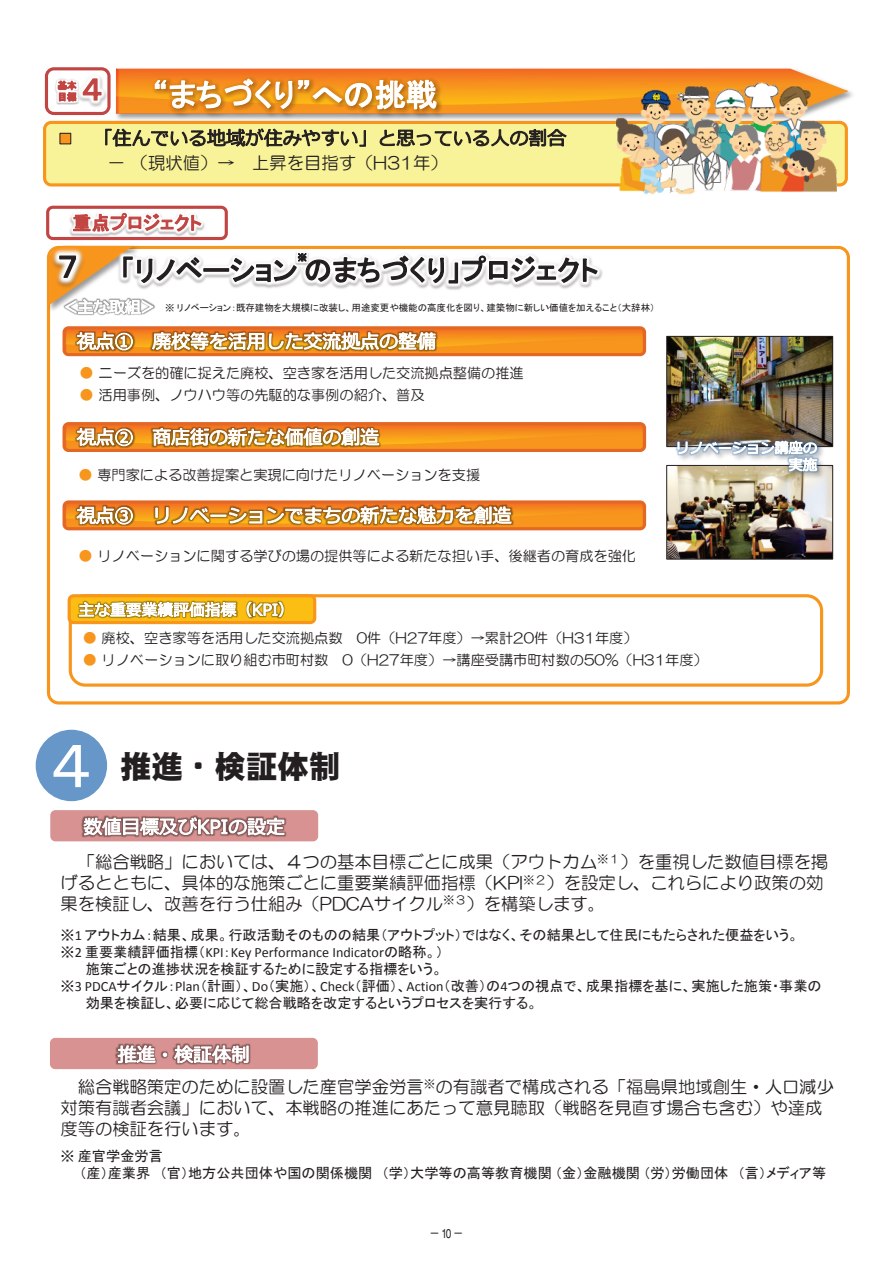
<style>
.page{position:relative;width:893px;height:1263px;background:#fff}
.page>*{position:absolute;margin:0;border:0;box-sizing:border-box;transform-origin:0 0}
.t1{font:63px "MS P Gothic";color:#fff}
.t2{font:31.5px "DH Gothic EB WINP RKSJ H";color:#231f20}
.t3{font:17.25px/20.9px "HG Maru Gothic MPRO";color:#231f20}
.t4{font:14.1px "MS P Gothic";color:#231f20}
.t5{font:14.1px "HG Maru Gothic MPRO";color:#231f20}
.t6{font:14.1px "Calibri";color:#231f20}
.t7{font:500 12.75px "Gothic BBB";color:#231f20;scale:.8 1}
.t8{font:11.55px "HG Maru Gothic MPRO";color:#231f20}
.t9{font:9.45px "MS P Gothic";color:#231f20}
.s1{font-family:"MS Gothic"}
.s2{color:#f7951d}
.s3{font-family:"Calibri"}
.s4{font-family:"MS P Gothic"}
</style>
<div class="page">
<div style="left:43px;top:121px;width:805px;height:65px;background:#f8f398;border:3px solid #f7951d;border-radius:7px"></div>
<div style="left:60px;top:133px;width:11px;height:11px;background:#f7951d"></div>
<div style="left:60px;top:133px;width:11px;height:11px;border:1px solid #231f20"></div>
<svg style="left:483px;top:129px;width:83px;height:18px"></svg>
<div style="left:45px;top:67px;width:66px;height:48px;border:3px solid #c14542;border-radius:7px"></div>
<img style="left:48px;top:84px;width:5px;height:29px">
<img style="left:49px;top:85px;width:4px;height:26px">
<img style="left:53px;top:67px;width:19px;height:69px">
<img style="left:56px;top:67px;width:19px;height:65px">
<img style="left:75px;top:67px;width:2px;height:58px">
<img style="left:77px;top:67px;width:16px;height:58px">
<svg style="left:56px;top:77px;width:37px;height:25px"></svg>
<img style="left:106px;top:205px;width:78px;height:30px">
<img style="left:184px;top:205px;width:40px;height:29px">
<img style="left:185px;top:205px;width:37px;height:30px">
<svg style="left:106px;top:212px;width:96px;height:21px"></svg>
<div style="left:47px;top:246px;width:803px;height:458px;background:#fff;border:3px solid #f7951d;border-radius:10px"></div>
<img style="left:46px;top:205px;width:60px;height:139px">
<img style="left:46px;top:205px;width:56px;height:132px">
<img style="left:46px;top:224px;width:66px;height:3px">
<img style="left:46px;top:225px;width:62px;height:2px">
<img style="left:46px;top:227px;width:73px;height:95px">
<img style="left:50px;top:228px;width:65px;height:18px">
<img style="left:97px;top:236px;width:175px;height:10px">
<img style="left:280px;top:245px;width:342px;height:35px">
<img style="left:49px;top:314px;width:95px;height:17px">
<div style="left:69px;top:594px;width:754px;height:93px;background:#fff;border:3px solid #f7951d;border-radius:15px"></div>
<div style="left:68px;top:594px;width:248px;height:30px;background:#fcbe12;border:3px solid #f7951d;border-radius:4px"></div>
<img style="left:67px;top:594px;width:239px;height:39px">
<img style="left:240px;top:594px;width:51px;height:39px">
<svg style="left:79px;top:602px;width:205px;height:15px;background:#e2cf9b"></svg>
<img style="left:483px;top:68px;width:370px;height:55px">
<img style="left:93px;top:67px;width:390px;height:80px">
<img style="left:96px;top:67px;width:91px;height:80px">
<img style="left:97px;top:67px;width:86px;height:76px">
<img style="left:128px;top:67px;width:15px;height:69px">
<img style="left:143px;top:67px;width:174px;height:73px">
<img style="left:144px;top:67px;width:173px;height:69px">
<img style="left:317px;top:67px;width:95px;height:73px">
<img style="left:318px;top:67px;width:94px;height:69px">
<img style="left:412px;top:67px;width:61px;height:76px">
<img style="left:413px;top:67px;width:56px;height:72px">
<svg style="left:116px;top:69px;width:732px;height:44px;background:#f1993e"></svg>
<svg style="left:63px;top:326px;width:583px;height:30px;background:#f28721"></svg>
<img style="left:62px;top:323px;width:57px;height:34px">
<img style="left:119px;top:323px;width:19px;height:34px">
<img style="left:138px;top:323px;width:37px;height:34px">
<img style="left:175px;top:326px;width:246px;height:31px">
<img style="left:421px;top:326px;width:36px;height:31px">
<svg style="left:76px;top:332px;width:57px;height:18px"></svg>
<svg style="left:152px;top:332px;width:284px;height:18px"></svg>
<svg style="left:63px;top:422px;width:583px;height:30px;background:#f2881f"></svg>
<img style="left:62px;top:422px;width:57px;height:30px">
<img style="left:119px;top:422px;width:19px;height:30px">
<img style="left:138px;top:422px;width:56px;height:30px">
<img style="left:194px;top:422px;width:170px;height:30px">
<img style="left:364px;top:422px;width:36px;height:30px">
<svg style="left:76px;top:428px;width:57px;height:18px"></svg>
<svg style="left:153px;top:428px;width:226px;height:18px"></svg>
<svg style="left:63px;top:500px;width:583px;height:30px;background:#f28722"></svg>
<img style="left:62px;top:500px;width:57px;height:31px">
<img style="left:119px;top:500px;width:19px;height:31px">
<img style="left:138px;top:500px;width:132px;height:31px">
<img style="left:270px;top:500px;width:132px;height:6px">
<img style="left:402px;top:500px;width:95px;height:6px">
<img style="left:497px;top:500px;width:36px;height:31px">
<svg style="left:76px;top:506px;width:57px;height:18px"></svg>
<svg style="left:155px;top:506px;width:357px;height:25px"></svg>
<img style="left:668px;top:338px;width:163px;height:92px">
<div style="left:666px;top:336px;width:167px;height:111px;border:1px solid #231f20"></div>
<img style="left:668px;top:497px;width:163px;height:60px">
<div style="left:666px;top:465px;width:167px;height:94px;border:1px solid #231f20"></div>
<img style="left:551px;top:442px;width:96px;height:10px">
<img style="left:666px;top:430px;width:168px;height:67px">
<img style="left:666px;top:433px;width:139px;height:37px">
<img style="left:805px;top:433px;width:29px;height:17px">
<img style="left:776px;top:471px;width:29px;height:16px">
<img style="left:805px;top:450px;width:29px;height:37px">
<svg style="left:677px;top:441px;width:140px;height:30px"></svg>
<img style="left:616px;top:82px;width:220px;height:112px">
<div style="left:36px;top:730px;width:71px;height:71px;background:#6796c9;border-radius:50%"></div>
<div style="left:50px;top:810px;width:268px;height:31px;background:#d79291;border-radius:5px"></div>
<img style="left:69px;top:810px;width:113px;height:32px">
<img style="left:182px;top:810px;width:32px;height:32px">
<img style="left:214px;top:810px;width:86px;height:32px">
<svg style="left:83px;top:817px;width:202px;height:18px;background:#cab3b2"></svg>
<div style="left:50px;top:1038px;width:268px;height:31px;background:#d79291;border-radius:5px"></div>
<img style="left:103px;top:1037px;width:162px;height:33px">
<svg style="left:118px;top:1045px;width:131px;height:18px;background:#d0b7b7"></svg>
<img style="left:289px;top:245px;width:27px;height:1px">
<svg style="left:49px;top:246px;width:550px;height:68px"></svg>
<p class="t3" style="left:108px;top:152px;width:128px">－（現状値）→</p>
<p class="t3" style="left:252px;top:152px;width:197px">上昇を目指す（H31年(</p>
<p class="t9" style="left:165px;top:303px;width:491px"><span class="s1">※</span> リノベーション：既存建物を大規模に改装し、用途変更や機能の高度化を図り、建築物に新しい価値を加えること（大辞林(</p>
<p class="t5" style="left:80px;top:366px;width:446px"><span class="s2">●</span> ニーズを的確に捉えた廃校、空き家を活用した交流拠点整備の推進</p>
<p class="t5" style="left:80px;top:388px;width:346px"><span class="s2">●</span> 活用事例、ノウハウ等の先駆的な事例の紹介、普及</p>
<p class="t5" style="left:79px;top:468px;width:403px"><span class="s2">●</span> 専門家による改善提案と実現に向けたリノベーションを支援</p>
<p class="t5" style="left:79px;top:548px;width:559px"><span class="s2">●</span> リノベーションに関する学びの場の提供等による新たな担い手、後継者の育成を強化</p>
<p class="t5" style="left:83px;top:631px;width:261px"><span class="s2">●</span> 廃校、空き家等を活用した交流拠点数</p>
<p class="t5" style="left:357px;top:631px;width:282px">0件（H27年度）→累計20件（H31年度(</p>
<p class="t5" style="left:83px;top:652px;width:247px"><span class="s2">●</span> リノベーションに取り組む市町村数</p>
<p class="t5" style="left:343px;top:652px;width:367px">0（H27年度）→講座受講市町村数の50%（H31年度(</p>
<h1 class="t1" style="left:50px;top:734px;width:45px">４</h1>
<h2 class="t2" style="left:120px;top:750px;width:222px">推進・検証体制</h2>
<p class="t3" style="left:546px;top:851px;width:279px;text-indent:-469px">「総合戦略」においては、４つの基本目標ごとに成果（アウトカム<br>）を設定し、これらにより政策の効</p>
<p class="t3" style="left:620px;top:851px;width:209px">）を重視した数値目標を掲</p>
<p class="t8" style="left:597px;top:853px;width:25px">※１</p>
<p class="t3" style="left:466px;top:872px;width:140px;text-indent:-406px">げるとともに、具体的な施策ごとに重要業績評価指標（KPI<br>）を構築します。</p>
<p class="t8" style="left:523px;top:874px;width:25px">※２</p>
<p class="t3" style="left:61px;top:893px;width:384px">果を検証し、改善を行う仕組み（PDCAサイクル</p>
<p class="t4" style="left:61px;top:928px;width:739px"><span class="s1">※</span><span class="s3">1</span> アウトカム：結果、成果。行政活動そのものの結果（アウトプット）ではなく、その結果として住民にもたらされた便益をいう。</p>
<p class="t6" style="left:61px;top:944px;width:384px"><span class="s1">※</span>2 <span class="s4">重要業績評価指標（</span>KPI<span class="s4">：</span>Key Performance Indicator<span class="s4">の略称。(</span></p>
<p class="t4" style="left:86px;top:962px;width:358px">施策ごとの進捗状況を検証するために設定する指標をいう。</p>
<p class="t4" style="left:61px;top:979px;width:763px"><span class="s1">※</span><span class="s3">3 PDCA</span>サイクル：<span class="s3">Plan</span>（計画）、<span class="s3">Do</span>（実施）、<span class="s3">Check</span>（評価）、<span class="s3">Action</span>（改善の） <span class="s3">4</span>つの視点で、成果指標を基に、実施した施策・事業の</p>
<p class="t4" style="left:86px;top:996px;width:453px">効果を検証し、必要に応じて総合戦略を改定するというプロセスを実行する。</p>
<p class="t8" style="left:443px;top:894px;width:25px">※３</p>
<p class="t3" style="left:435px;top:1076px;width:400px">の有識者で構成される「福島県地域創生・人口減少</p>
<p class="t3" style="left:61px;top:1076px;width:763px;text-indent:17px">総合戦略策定のために設置した産官学金労言<br>対策有識者会議」において、本戦略の推進にあたって意見聴取（戦略を見直す場合も含む）や達成度等の検証を行います。</p>
<p class="t4" style="left:61px;top:1148px;width:104px"><span class="s1">※</span> 産官学金労言</p>
<p class="t4" style="left:738px;top:1165px;width:90px">言（ ）メディア等</p>
<p class="t8" style="left:424px;top:1078px;width:13px">※</p>
<p class="t4" style="left:79px;top:1165px;width:72px">産（ ）産業界</p>
<p class="t4" style="left:382px;top:1165px;width:348px">学（ ）大学等の高等教育機関 金（ ）金融機関 労（ ）労働団体</p>
<p class="t4" style="left:160px;top:1165px;width:214px">官（ ）地方公共団体や国の関係機関</p>
<p class="t7" style="left:430px;top:1226px;width:44px">ー10 ー</p>
</div>
